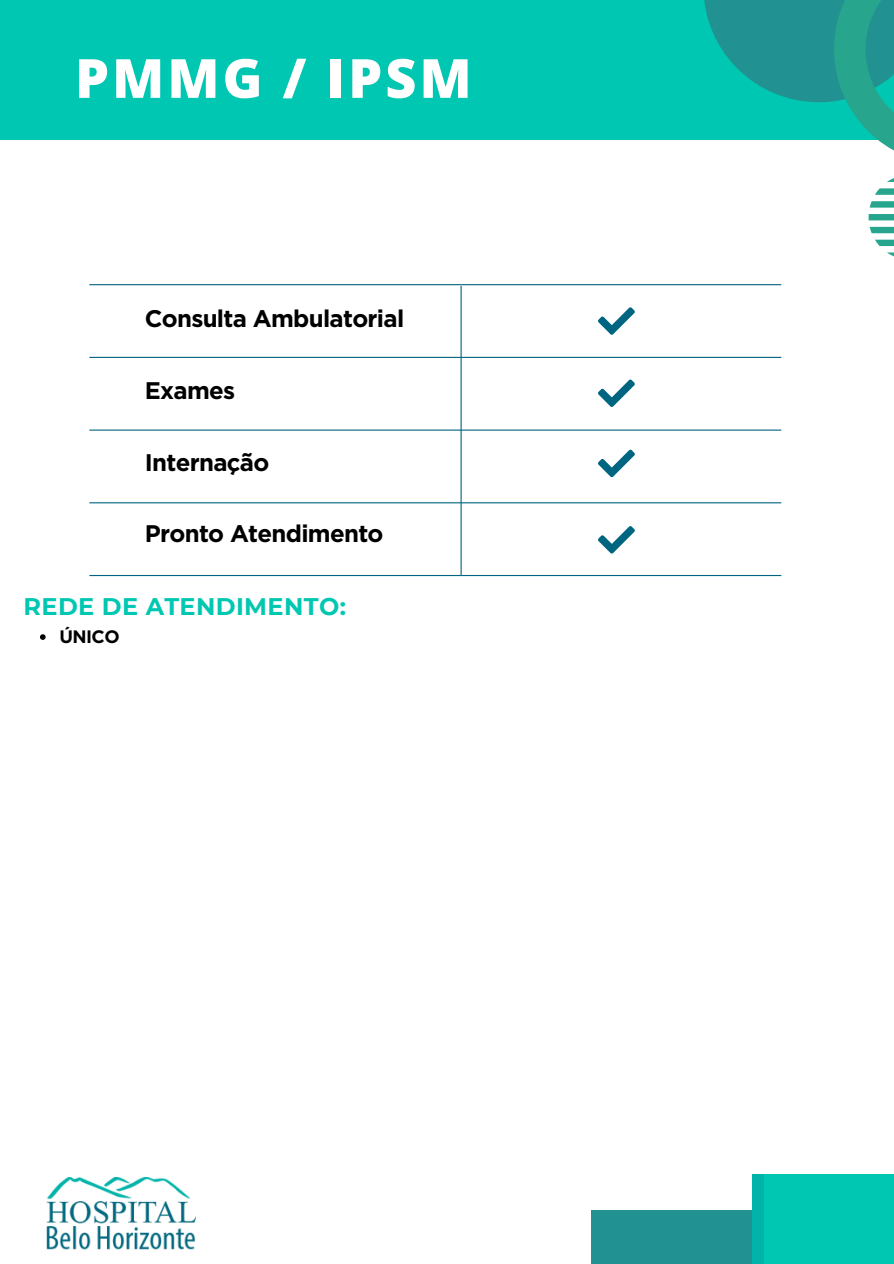
<style>
.page{position:relative;width:894px;height:1264px;background:#fff}
.page>*{position:absolute;margin:0;border:0;box-sizing:border-box;transform-origin:0 0}
.t1{font:800 54px "Open Sans";letter-spacing:.055em;color:#fff}
.t2{font:700 24px "Gotham";letter-spacing:-.03em;color:#000}
.t3{font:700 24px "Montserrat";letter-spacing:.015em;color:#00c7b1}
.t4{font:700 18px "Gotham";letter-spacing:-.03em;color:#000}
</style>
<div class="page">
<div style="left:0;top:0;width:893px;height:140px;background:#00c7b1"></div>
<svg style="left:704px;top:0;width:189px;height:150px"></svg>
<svg style="left:868px;top:178px;width:25px;height:78px"></svg>
<hr style="left:89px;top:284px;width:692px;height:1px;background:#006580">
<hr style="left:89px;top:357px;width:692px;height:1px;background:#006580">
<hr style="left:89px;top:429px;width:692px;height:1px;background:#006580">
<hr style="left:89px;top:502px;width:692px;height:1px;background:#006580">
<hr style="left:89px;top:575px;width:692px;height:1px;background:#006580">
<img style="left:46px;top:1177px;width:149px;height:73px">
<div style="left:591px;top:1209px;width:302px;height:54px;background:#219291"></div>
<div style="left:758px;top:1174px;width:135px;height:89px;background:#00c7b1"></div>
<div style="left:751px;top:1174px;width:12px;height:89px;background:#01b4aa"></div>
<hr style="left:460px;top:286px;width:1px;height:289px;background:#006580">
<svg style="left:598px;top:307px;width:36px;height:28px"></svg>
<svg style="left:598px;top:379px;width:36px;height:28px"></svg>
<svg style="left:598px;top:449px;width:36px;height:28px"></svg>
<svg style="left:598px;top:526px;width:36px;height:27px"></svg>
<svg style="left:40px;top:634px;width:6px;height:6px"></svg>
<h3 class="t1" style="left:75px;top:40px;width:398px">PMMG / IPSM</h3>
<p class="t2" style="left:145px;top:304px;width:261px">Consulta Ambulatorial</p>
<h3 class="t2" style="left:145px;top:376px;width:92px">Exames</h3>
<h3 class="t2" style="left:145px;top:447px;width:126px">Internação</h3>
<p class="t2" style="left:145px;top:519px;width:240px">Pronto Atendimento</p>
<p class="t3" style="left:24px;top:592px;width:324px">REDE DE ATENDIMENTO:</p>
<p class="t4" style="left:59px;top:626px;width:62px">ÚNICO</p>
</div>
